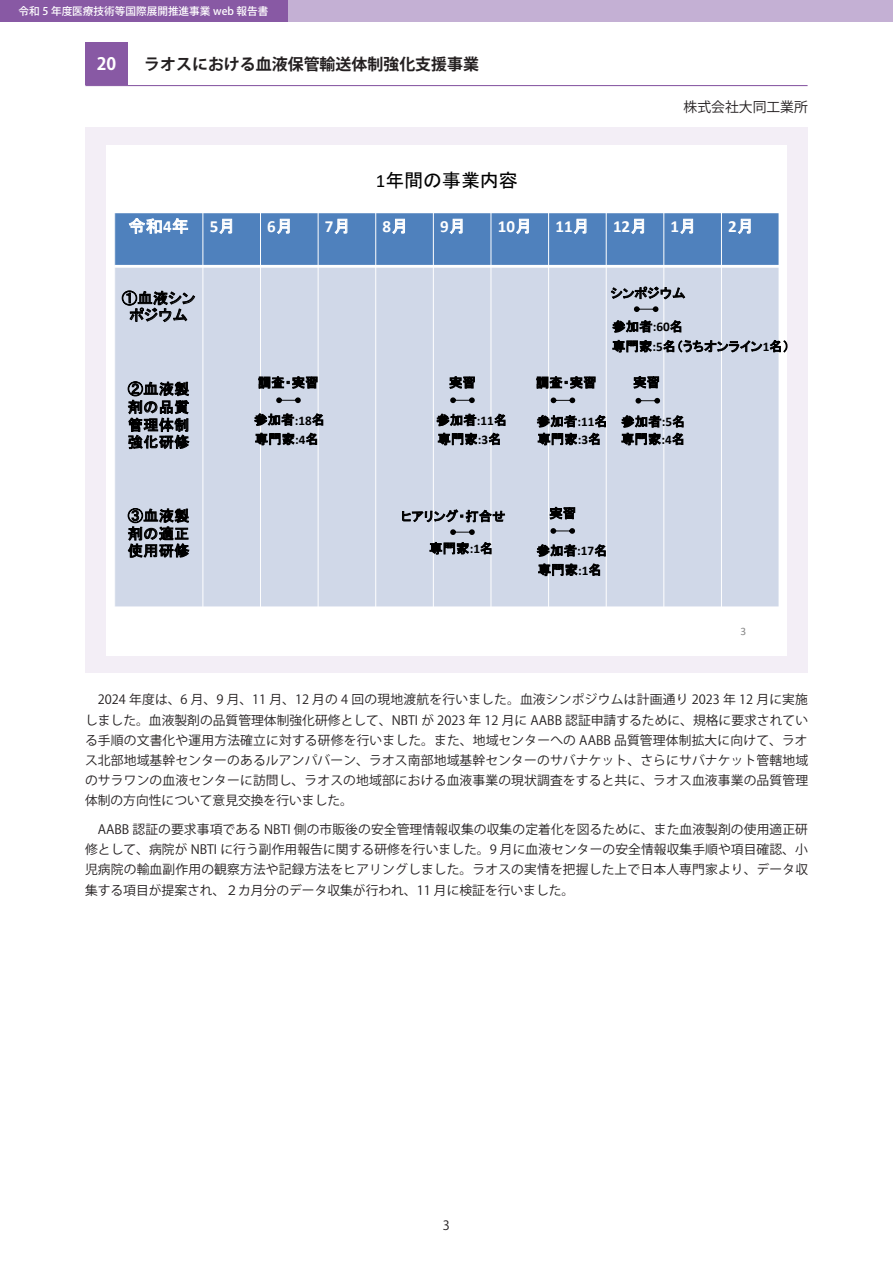
<style>
.page{position:relative;width:893px;height:1263px;background:#fff}
.page>*{position:absolute;margin:0;border:0;box-sizing:border-box;transform-origin:0 0}
.t1{font:18.9px "MS P Gothic";color:#000}
.t2{font:700 16.95px "Calibri";color:#fff}
.t3{font:700 16.95px "Koz Go Pr 6 N";color:#fff}
.t4{font:16.65px "MS P Gothic";color:#fff}
.t5{font:700 15.9px "Koz Go Pr 6 N";color:#231f20}
.t6{font:14.85px/17.7px "MS P Gothic";letter-spacing:.025em;color:#000;text-align:justify}
.t7{font:13.8px "Koz Go Pr 6 N";color:#231f20}
.t8{font:12.9px "MS P Gothic";letter-spacing:.02em;color:#000}
.t9{font:12.75px/20.2px "Koz Go Pr 6 N";color:#231f20;text-align:justify}
.t10{font:11.4px "Calibri";color:#898989}
.t11{font:500 10.65px "Koz Go Pr 6 N";color:#fff}
.s1{font-family:"Calibri"}
.s2{font-family:"Calibri";font-weight:700;font-size:16.95px}
.s3{font-family:"MS P Gothic";font-weight:400;font-size:16.65px}
.s4{font-family:"Calibri";font-weight:700;font-size:13.2px}
</style>
<div class="page">
<div style="left:0;top:0;width:893px;height:21px;background:#c4b0d4"></div>
<div style="left:86px;top:128px;width:722px;height:545px;background:#f3eef6"></div>
<div style="left:0;top:0;width:287px;height:21px;background:#8859a4"></div>
<hr style="left:85px;top:85px;width:723px;height:1px;background:#8859a4">
<div style="left:85px;top:43px;width:43px;height:42px;background:#8859a4"></div>
<div style="left:107px;top:145px;width:680px;height:510px;background:#fff"></div>
<div style="left:115px;top:213px;width:88px;height:53px;background:#4f81bd"></div>
<div style="left:203px;top:213px;width:57px;height:53px;background:#4f81bd"></div>
<div style="left:260px;top:213px;width:58px;height:53px;background:#4f81bd"></div>
<div style="left:318px;top:213px;width:58px;height:53px;background:#4f81bd"></div>
<div style="left:376px;top:213px;width:57px;height:53px;background:#4f81bd"></div>
<div style="left:433px;top:213px;width:58px;height:53px;background:#4f81bd"></div>
<div style="left:491px;top:213px;width:58px;height:53px;background:#4f81bd"></div>
<div style="left:549px;top:213px;width:57px;height:53px;background:#4f81bd"></div>
<div style="left:606px;top:213px;width:58px;height:53px;background:#4f81bd"></div>
<div style="left:664px;top:213px;width:57px;height:53px;background:#4f81bd"></div>
<div style="left:721px;top:213px;width:58px;height:53px;background:#4f81bd"></div>
<div style="left:115px;top:266px;width:88px;height:341px;background:#d0d8e8"></div>
<div style="left:203px;top:266px;width:57px;height:341px;background:#d0d8e8"></div>
<div style="left:260px;top:266px;width:58px;height:341px;background:#d0d8e8"></div>
<div style="left:318px;top:266px;width:58px;height:341px;background:#d0d8e8"></div>
<div style="left:376px;top:266px;width:57px;height:341px;background:#d0d8e8"></div>
<div style="left:433px;top:266px;width:58px;height:341px;background:#d0d8e8"></div>
<div style="left:491px;top:266px;width:58px;height:341px;background:#d0d8e8"></div>
<div style="left:549px;top:266px;width:57px;height:341px;background:#d0d8e8"></div>
<div style="left:606px;top:266px;width:58px;height:341px;background:#d0d8e8"></div>
<div style="left:664px;top:266px;width:57px;height:341px;background:#d0d8e8"></div>
<div style="left:721px;top:266px;width:58px;height:341px;background:#d0d8e8"></div>
<hr style="left:202px;top:212px;width:1px;height:395px;background:#fff">
<hr style="left:260px;top:212px;width:1px;height:395px;background:#fff">
<hr style="left:318px;top:212px;width:1px;height:395px;background:#fff">
<hr style="left:375px;top:212px;width:1px;height:395px;background:#fff">
<hr style="left:433px;top:212px;width:1px;height:395px;background:#fff">
<hr style="left:490px;top:212px;width:1px;height:395px;background:#fff">
<hr style="left:548px;top:212px;width:1px;height:395px;background:#fff">
<hr style="left:606px;top:212px;width:1px;height:395px;background:#fff">
<hr style="left:663px;top:212px;width:1px;height:395px;background:#fff">
<hr style="left:721px;top:212px;width:1px;height:395px;background:#fff">
<hr style="left:114px;top:265px;width:665px;height:3px;background:#fff">
<hr style="left:114px;top:606px;width:665px;height:1px;background:#fff">
<svg style="left:634px;top:306px;width:24px;height:6px"></svg>
<svg style="left:276px;top:397px;width:25px;height:6px"></svg>
<svg style="left:450px;top:529px;width:25px;height:6px"></svg>
<svg style="left:450px;top:397px;width:25px;height:6px"></svg>
<svg style="left:635px;top:398px;width:25px;height:6px"></svg>
<svg style="left:551px;top:397px;width:24px;height:6px"></svg>
<svg style="left:550px;top:528px;width:25px;height:6px"></svg>
<p class="t11" style="left:19px;top:5px;width:251px">令和 5 年度医療技術等国際展開推進事業 web 報告書</p>
<h2 class="t3" style="left:97px;top:54px;width:21px">20</h2>
<p class="t5" style="left:144px;top:56px;width:336px">ラオスにおける血液保管輸送体制強化支援事業</p>
<p class="t7" style="left:684px;top:99px;width:126px">株式会社大同工業所</p>
<h1 class="t1" style="left:376px;top:171px;width:143px"><span class="s1">1</span>年間の事業内容</h1>
<h3 class="t4" style="left:128px;top:218px;width:108px">令和<span class="s2">4</span>年 <span class="s2">5</span>月</h3>
<h2 class="t2" style="left:267px;top:215px;width:27px">6<span class="s3">月</span></h2>
<h2 class="t2" style="left:325px;top:215px;width:27px">7<span class="s3">月</span></h2>
<h2 class="t2" style="left:383px;top:215px;width:27px">8<span class="s3">月</span></h2>
<h2 class="t2" style="left:440px;top:215px;width:27px">9<span class="s3">月</span></h2>
<h2 class="t2" style="left:498px;top:215px;width:36px">10<span class="s3">月</span></h2>
<h2 class="t2" style="left:555px;top:215px;width:36px">11<span class="s3">月</span></h2>
<h2 class="t2" style="left:613px;top:215px;width:36px">12<span class="s3">月</span></h2>
<h2 class="t2" style="left:671px;top:215px;width:27px">1<span class="s3">月</span></h2>
<h2 class="t2" style="left:728px;top:215px;width:27px">2<span class="s3">月</span></h2>
<p class="t6" style="left:122px;top:290px;width:75px;line-height:17px;text-align:center">①血液シンポジウム</p>
<p class="t6" style="left:128px;top:380px;width:63px">②血液製剤の品質管理体制強化研修</p>
<p class="t6" style="left:128px;top:507px;width:63px">③血液製剤の適正使用研修</p>
<p class="t8" style="left:611px;top:287px;width:76px">シンポジウム</p>
<p class="t8" style="left:612px;top:320px;width:72px">参加者<span class="s4">:60</span>名</p>
<p class="t8" style="left:612px;top:340px;width:179px">専門家<span class="s4">:5</span>名（うちオンライン<span class="s4">1</span>名）</p>
<p class="t8" style="left:258px;top:376px;width:62px">調査・実習</p>
<p class="t8" style="left:449px;top:376px;width:28px">実習</p>
<p class="t8" style="left:633px;top:376px;width:28px">実習</p>
<p class="t8" style="left:536px;top:376px;width:62px">調査・実習</p>
<p class="t8" style="left:254px;top:413px;width:72px">参加者<span class="s4">:18</span>名</p>
<p class="t8" style="left:436px;top:413px;width:72px">参加者<span class="s4">:11</span>名</p>
<p class="t8" style="left:537px;top:415px;width:150px">参加者<span class="s4">:11</span>名 参加者<span class="s4">:5</span>名</p>
<p class="t8" style="left:255px;top:432px;width:66px">専門家<span class="s4">:4</span>名</p>
<p class="t8" style="left:438px;top:432px;width:66px">専門家<span class="s4">:3</span>名</p>
<p class="t8" style="left:621px;top:432px;width:66px">専門家<span class="s4">:4</span>名</p>
<p class="t8" style="left:537px;top:432px;width:66px">専門家<span class="s4">:3</span>名</p>
<p class="t8" style="left:401px;top:510px;width:106px">ヒアリング・打合せ</p>
<p class="t8" style="left:429px;top:542px;width:66px">専門家<span class="s4">:1</span>名</p>
<p class="t8" style="left:549px;top:507px;width:28px">実習</p>
<p class="t8" style="left:537px;top:544px;width:72px">参加者<span class="s4">:17</span>名</p>
<p class="t8" style="left:538px;top:563px;width:66px">専門家<span class="s4">:1</span>名</p>
<p class="t10" style="left:740px;top:623px;width:7px">3</p>
<p class="t9" style="left:85px;top:690px;width:725px">　2024 年度は、6 月、9 月、11 月、12 月の 4 回の現地渡航を行いました。血液シンポジウムは計画通り 2023 年 12 月に実施しました。血液製剤の品質管理体制強化研修として、NBTI が 2023 年 12 月に AABB 認証申請するために、規格に要求されている手順の文書化や運用方法確立に対する研修を行いました。また、地域センターへの AABB 品質管理体制拡大に向けて、ラオス北部地域基幹センターのあるルアンパバーン、ラオス南部地域基幹センターのサバナケット、さらにサバナケット管轄地域のサラワンの血液センターに訪問し、ラオスの地域部における血液事業の現状調査をすると共に、ラオス血液事業の品質管理体制の方向性について意見交換を行いました。</p>
<p class="t9" style="left:85px;top:819px;width:725px">　AABB 認証の要求事項である NBTI 側の市販後の安全管理情報収集の収集の定着化を図るために、また血液製剤の使用適正研修として、病院が NBTI に行う副作用報告に関する研修を行いました。9 月に血液センターの安全情報収集手順や項目確認、小児病院の輸血副作用の観察方法や記録方法をヒアリングしました。ラオスの実情を把握した上で日本人専門家より、データ収集する項目が提案され、２カ月分のデータ収集が行われ、11 月に検証を行いました。</p>
<p class="t9" style="left:443px;top:1215px;width:9px">3</p>
</div>
